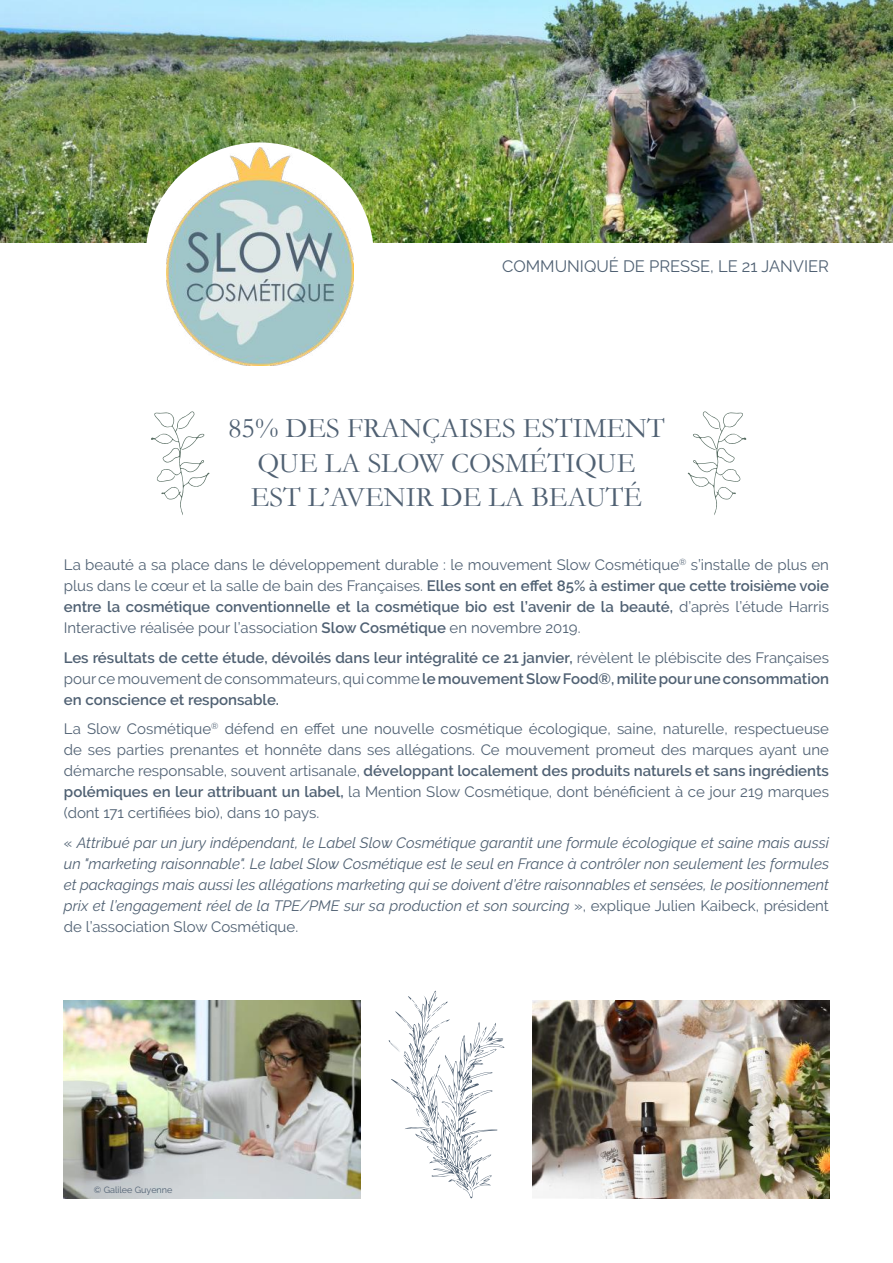
<style>
.page{position:relative;width:893px;height:1263px;background:#fff}
.page>*{position:absolute;margin:0;border:0;box-sizing:border-box;transform-origin:0 0}
.t1{font:28.5px/34.5px "Garamond";color:#506173;text-align:center}
.t2{font:16.5px "Raleway";color:#506173}
.t3{font:15px/21px "Raleway";color:#506173;text-align:justify}
.t4{font:italic 15px/21px "Raleway";color:#506173;text-align:justify}
.t5{font:600 15px/21px "Raleway";color:#506173;text-align:justify}
.t6{font:9px "Raleway";color:#506173}
.s1{font-weight:600}
.s2{font-weight:400}
.s3{font-style:normal}
</style>
<div class="page">
<svg style="left:151px;top:411px;width:58px;height:104px"></svg>
<img style="left:0;top:0;width:893px;height:242px">
<div style="left:146px;top:142px;width:228px;height:229px;background:#fff;border-radius:50%"></div>
<img style="left:166px;top:148px;width:187px;height:217px">
<svg style="left:388px;top:991px;width:116px;height:207px"></svg>
<img style="left:532px;top:1000px;width:297px;height:198px">
<img style="left:64px;top:1000px;width:297px;height:198px">
<svg style="left:688px;top:411px;width:58px;height:104px"></svg>
<p class="t2" style="left:502px;top:257px;width:328px">COMMUNIQUÉ DE PRESSE, LE 21 JANVIER</p>
<h1 class="t1" style="left:228px;top:411px;width:438px">85% DES FRANÇAISES ESTIMENT<br>QUE LA SLOW COSMÉTIQUE<br>EST L’AVENIR DE LA BEAUTÉ</h1>
<p class="t3" style="left:64px;top:554px;width:767px">La beauté a sa place dans le développement durable : le mouvement Slow Cosmétique<sup>®</sup> s’installe de plus en plus dans le cœur et la salle de bain des Françaises. <span class="s1">Elles sont en effet 85% à estimer que cette troisième voie entre la cosmétique conventionnelle et la cosmétique bio est l’avenir de la beauté,</span> d’après l’étude Harris Interactive réalisée pour l’association <span class="s1">Slow Cosmétique</span> en novembre 2019.</p>
<p class="t5" style="left:64px;top:647px;width:767px">Les résultats de cette étude, dévoilés dans leur intégralité ce 21 janvier, <span class="s2">révèlent le plébiscite des Françaises pour ce mouvement de consommateurs, qui comme</span> le mouvement Slow Food®, milite pour une consommation en conscience et responsable.</p>
<p class="t3" style="left:64px;top:718px;width:767px">La Slow Cosmétique<sup>®</sup> défend en effet une nouvelle cosmétique écologique, saine, naturelle, respectueuse de ses parties prenantes et honnête dans ses allégations. Ce mouvement promeut des marques ayant une démarche responsable, souvent artisanale, <span class="s1">développant localement des produits naturels et sans ingrédients polémiques en leur attribuant un label,</span> la Mention Slow Cosmétique, dont bénéficient à ce jour 219 marques (dont 171 certifiées bio), dans 10 pays.</p>
<p class="t4" style="left:64px;top:832px;width:767px"><span class="s3">«</span> Attribué par un jury indépendant, le Label Slow Cosmétique garantit une formule écologique et saine mais aussi un "marketing raisonnable". Le label Slow Cosmétique est le seul en France à contrôler non seulement les formules et packagings mais aussi les allégations marketing qui se doivent d’être raisonnables et sensées, le positionnement prix et l’engagement réel de la TPE/PME sur sa production et son sourcing <span class="s3">», explique Julien Kaibeck, président de l’association Slow Cosmétique.</span></p>
<p class="t6" style="left:94px;top:1184px;width:80px">© Galilee Guyenne</p>
</div>
